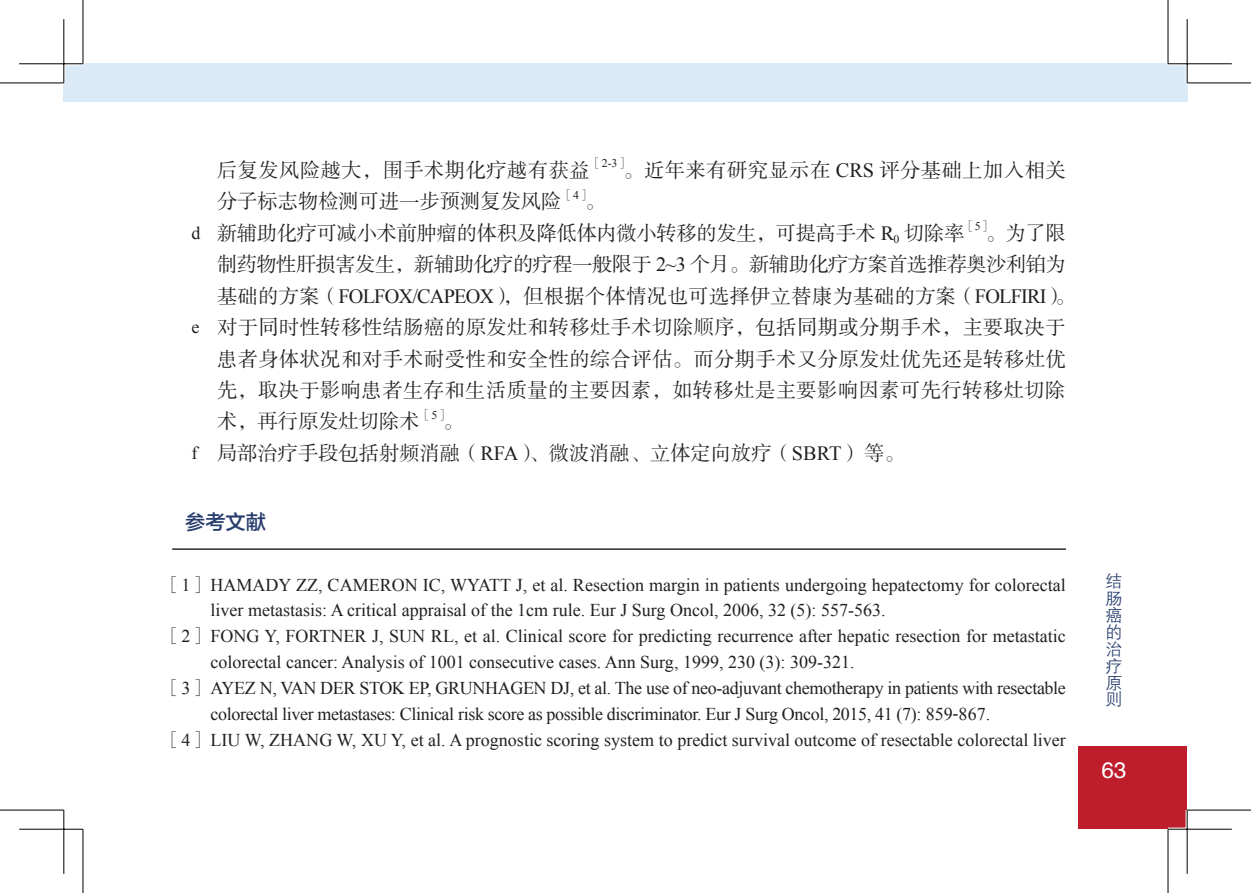
<style>
.page{position:relative;width:1251px;height:893px;background:#fff}
.page>*{position:absolute;margin:0;border:0;box-sizing:border-box;transform-origin:0 0}
.t1{font:22.5px "FZHTJW GB1 0";color:#fff}
.正文{font:20.25px/31.5px "FZSSK GBK1 0";color:#231f20;text-align:justify}
.正文-2{font:20.25px/31.5px "FZSSK GBK1 0";letter-spacing:-.025em;color:#231f20}
.正文-3{font:20.25px "FZSSK GBK1 0";letter-spacing:.025em;color:#231f20}
.t2{font:20.25px "FZLTZHJW GB1 0";color:#273d6d}
.参考文献１{font:18px/25.9px "Times New Roman";color:#231f20}
.参考文献１-2{font:18px/25.9px "Times New Roman";letter-spacing:-.02em;color:#231f20}
.t3{font:16.88px/16.9px "FZZDXJW GB1 0";color:#273d6d;text-align:justify}
.正文-4{font:11.7px "FZSSK GBK1 0";color:#231f20}
.正文-5{font:11.7px "Times New Roman";color:#231f20}
.s1{font-family:"FZSSK GBK1 0"}
.s2{font-family:"Times New Roman"}
.s3{font-family:"Times New Roman";font-size:18px}
</style>
<div class="page">
<div style="left:64px;top:64px;width:19px;height:38px;background:#dbeaf7"></div>
<div style="left:83px;top:64px;width:1103px;height:38px;background:#dbeaf7"></div>
<div style="left:1078px;top:746px;width:108px;height:83px;background:#be1d2c"></div>
<hr style="left:172px;top:549px;width:893px;height:1px;background:#231f20">
<svg style="left:0;top:82px;width:64px;height:3px"></svg>
<svg style="left:1186px;top:82px;width:64px;height:3px"></svg>
<svg style="left:0;top:809px;width:64px;height:1px"></svg>
<svg style="left:1186px;top:808px;width:64px;height:2px"></svg>
<svg style="left:82px;top:0;width:3px;height:64px"></svg>
<svg style="left:82px;top:831px;width:1px;height:62px"></svg>
<hr style="left:19px;top:62px;width:64px;height:3px;background:#fff">
<hr style="left:1167px;top:62px;width:64px;height:3px;background:#fff">
<hr style="left:1167px;top:828px;width:64px;height:3px;background:#fff">
<hr style="left:62px;top:19px;width:3px;height:64px;background:#fff">
<hr style="left:1185px;top:19px;width:3px;height:64px;background:#fff">
<hr style="left:1185px;top:810px;width:3px;height:64px;background:#fff">
<hr style="left:0;top:83px;width:64px;height:1px;background:#000">
<hr style="left:1186px;top:83px;width:64px;height:1px;background:#000">
<hr style="left:0;top:810px;width:64px;height:1px;background:#000">
<hr style="left:1186px;top:810px;width:64px;height:1px;background:#000">
<hr style="left:83px;top:0;width:1px;height:64px;background:#000">
<hr style="left:83px;top:829px;width:1px;height:64px;background:#000">
<hr style="left:1167px;top:0;width:1px;height:64px;background:#000">
<hr style="left:1167px;top:829px;width:1px;height:64px;background:#000">
<hr style="left:19px;top:63px;width:64px;height:1px;background:#000">
<hr style="left:1167px;top:63px;width:64px;height:1px;background:#000">
<hr style="left:19px;top:829px;width:64px;height:1px;background:#000">
<hr style="left:1167px;top:829px;width:64px;height:1px;background:#000">
<hr style="left:63px;top:19px;width:1px;height:64px;background:#000">
<hr style="left:63px;top:810px;width:1px;height:64px;background:#000">
<hr style="left:1186px;top:19px;width:1px;height:64px;background:#000">
<hr style="left:1186px;top:810px;width:1px;height:64px;background:#000">
<p class="正文-3" style="left:217px;top:159px;width:374px">后复发风险越大，围手术期化疗越有获益</p>
<p class="正文-5" style="left:590px;top:155px;width:41px"><span class="s1">［</span>2-3<span class="s1">］</span></p>
<p class="正文-3" style="left:623px;top:159px;width:444px">。近年来有研究显示在 <span class="s2">CRS</span> 评分基础上加入相关</p>
<p class="正文" style="left:217px;top:186px;width:346px">分子标志物检测可进一步预测复发风险</p>
<p class="正文-4" style="left:561px;top:188px;width:31px">［<span class="s2">4</span>］</p>
<p class="正文" style="left:585px;top:186px;width:22px">。</p>
<p class="正文" style="left:191px;top:218px;width:774px"><span class="s3">d</span> 新辅助化疗可减小术前肿瘤的体积及降低体内微小转移的发生，可提高手术 <span class="s2">R</span><sub>0</sub> 切除率</p>
<p class="正文-4" style="left:963px;top:220px;width:30px">［<span class="s2">5</span>］</p>
<p class="正文-2" style="left:217px;top:218px;width:859px;text-indent:768px">。为了限制药物性肝损害发生，新辅助化疗的疗程一般限于 <span class="s2">2~3</span> 个月。新辅助化疗方案首选推荐奥沙利铂为基础的方案（<span class="s2">FOLFOX/CAPEOX</span>），但根据个体情况也可选择伊立替康为基础的方案（<span class="s2">FOLFIRI</span>）。</p>
<p class="正文" style="left:217px;top:312px;width:850px;text-indent:-26px"><span class="s3">e</span> 对于同时性转移性结肠癌的原发灶和转移灶手术切除顺序，包括同期或分期手术，主要取决于患者身体状况和对手术耐受性和安全性的综合评估。而分期手术又分原发灶优先还是转移灶优先，取决于影响患者生存和生活质量的主要因素，如转移灶是主要影响因素可先行转移灶切除术，再行原发灶切除术</p>
<p class="正文-4" style="left:419px;top:408px;width:31px">［<span class="s2">5</span>］</p>
<p class="正文" style="left:443px;top:407px;width:22px">。</p>
<p class="正文" style="left:191px;top:438px;width:714px"><span class="s3">f</span> 局部治疗手段包括射频消融（<span class="s2">RFA</span>）、微波消融、立体定向放疗（<span class="s2">SBRT</span>）等。</p>
<p class="t2" style="left:185px;top:511px;width:82px">参考文献</p>
<p class="参考文献１" style="left:210px;top:571px;width:856px;text-indent:-47px"><span class="s1">［</span>1<span class="s1">］</span> HAMADY ZZ, CAMERON IC, WYATT J, et al. Resection margin in patients undergoing hepatectomy for colorectal liver metastasis: A critical appraisal of the 1cm rule. Eur J Surg Oncol, 2006, 32 (5): 557-563.</p>
<p class="参考文献１" style="left:210px;top:623px;width:856px;text-indent:-47px"><span class="s1">［</span>2<span class="s1">］</span> FONG Y, FORTNER J, SUN RL, et al. Clinical score for predicting recurrence after hepatic resection for metastatic colorectal cancer: Analysis of 1001 consecutive cases. Ann Surg, 1999, 230 (3): 309-321.</p>
<p class="参考文献１-2" style="left:210px;top:675px;width:856px;text-indent:-47px"><span class="s1">［</span>3<span class="s1">］</span> AYEZ N, VAN DER STOK EP, GRUNHAGEN DJ, et al. The use of neo-adjuvant chemotherapy in patients with resectable colorectal liver metastases: Clinical risk score as possible discriminator. Eur J Surg Oncol, 2015, 41 (7): 859-867.</p>
<p class="参考文献１" style="left:163px;top:726px;width:903px"><span class="s1">［</span>4<span class="s1">］</span> LIU W, ZHANG W, XU Y, et al. A prognostic scoring system to predict survival outcome of resectable colorectal liver</p>
<p class="t3" style="left:1105px;top:573px;width:18px">结肠癌的治疗原则</p>
<p class="t1" style="left:1101px;top:758px;width:26px">63</p>
</div>
